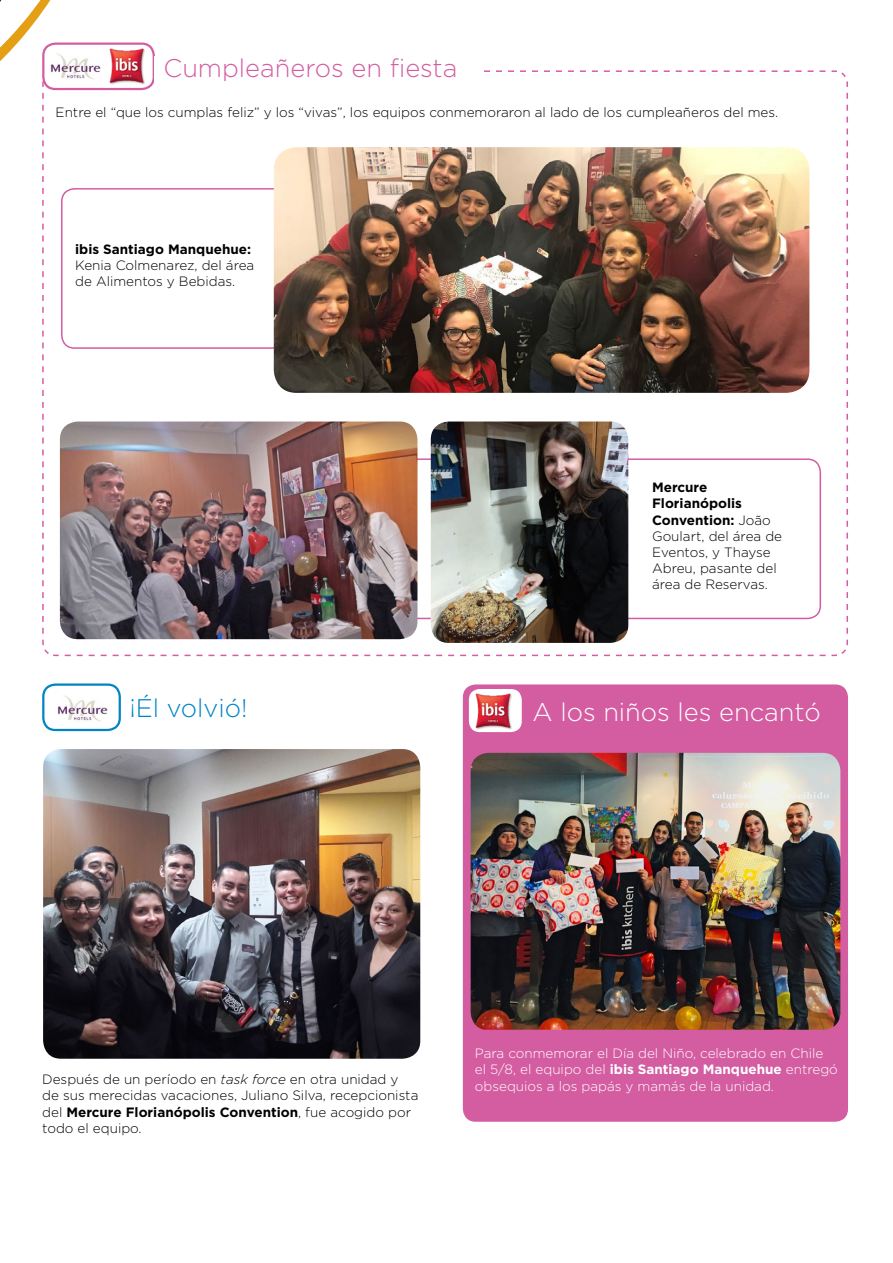
<style>
.page{position:relative;width:893px;height:1263px;background:#fff}
.page>*{position:absolute;margin:0;border:0;box-sizing:border-box;transform-origin:0 0}
.t1{font:300 25.5px "Gotham";color:#d45da2}
.t2{font:300 25.5px "Gotham";color:#fff}
.t3{font:300 25.5px "Gotham";color:#0084c4}
.t4{font:300 13.5px/16.2px "Gotham";color:#000}
.t5{font:300 13.5px/16.2px "Gotham";color:#fff}
.t6{font:700 13.5px "Gotham";color:#000}
.s1{font-weight:700}
.s2{font-style:italic}
</style>
<div class="page">
<div style="left:463px;top:684px;width:385px;height:438px;background:#d45da2;border-radius:13px"></div>
<svg style="left:42px;top:70px;width:806px;height:587px"></svg>
<img style="left:431px;top:637px;width:197px;height:6px">
<div style="left:42px;top:683px;width:79px;height:48px;border:2px solid #0084c4;border-radius:12px"></div>
<div style="left:468px;top:688px;width:55px;height:45px;background:#fff;border-radius:12px"></div>
<div style="left:467px;top:687px;width:57px;height:47px;border:2px solid #d45da2;border-radius:12px"></div>
<img style="left:57px;top:695px;width:51px;height:26px">
<img style="left:43px;top:749px;width:377px;height:310px">
<img style="left:471px;top:753px;width:369px;height:277px">
<img style="left:475px;top:690px;width:37px;height:39px">
<img style="left:0;top:0;width:825px;height:637px">
<h1 class="t1" style="left:163px;top:52px;width:296px">Cumpleañeros en fiesta</h1>
<p class="t4" style="left:56px;top:104px;width:724px">Entre el “que los cumplas feliz” y los “vivas”, los equipos conmemoraron al lado de los cumpleañeros del mes.</p>
<p class="t6" style="left:75px;top:240px;width:177px">ibis Santiago Manquehue:</p>
<p class="t4" style="left:75px;top:257px;width:181px">Kenia Colmenarez, del área de Alimentos y Bebidas.</p>
<p class="t4" style="left:652px;top:479px;width:132px"><span class="s1">Mercure<br>Florianópolis<br>Convention:</span> João<br>Goulart, del área de<br>Eventos, y Thayse<br>Abreu, pasante del área de Reservas.</p>
<h1 class="t3" style="left:129px;top:692px;width:120px">¡Él volvió!</h1>
<h1 class="t2" style="left:533px;top:695px;width:290px">A los niños les encantó</h1>
<p class="t4" style="left:42px;top:1071px;width:378px">Después de un período en <span class="s2">task force</span> en otra unidad y de sus merecidas vacaciones, Juliano Silva, recepcionista del <span class="s1">Mercure Florianópolis Convention</span>, fue acogido por todo el equipo.</p>
<p class="t5" style="left:475px;top:1045px;width:364px">Para conmemorar el Día del Niño, celebrado en Chile el 5/8, el equipo del <span class="s1">ibis Santiago Manquehue</span> entregó obsequios a los papás y mamás de la unidad.</p>
</div>
